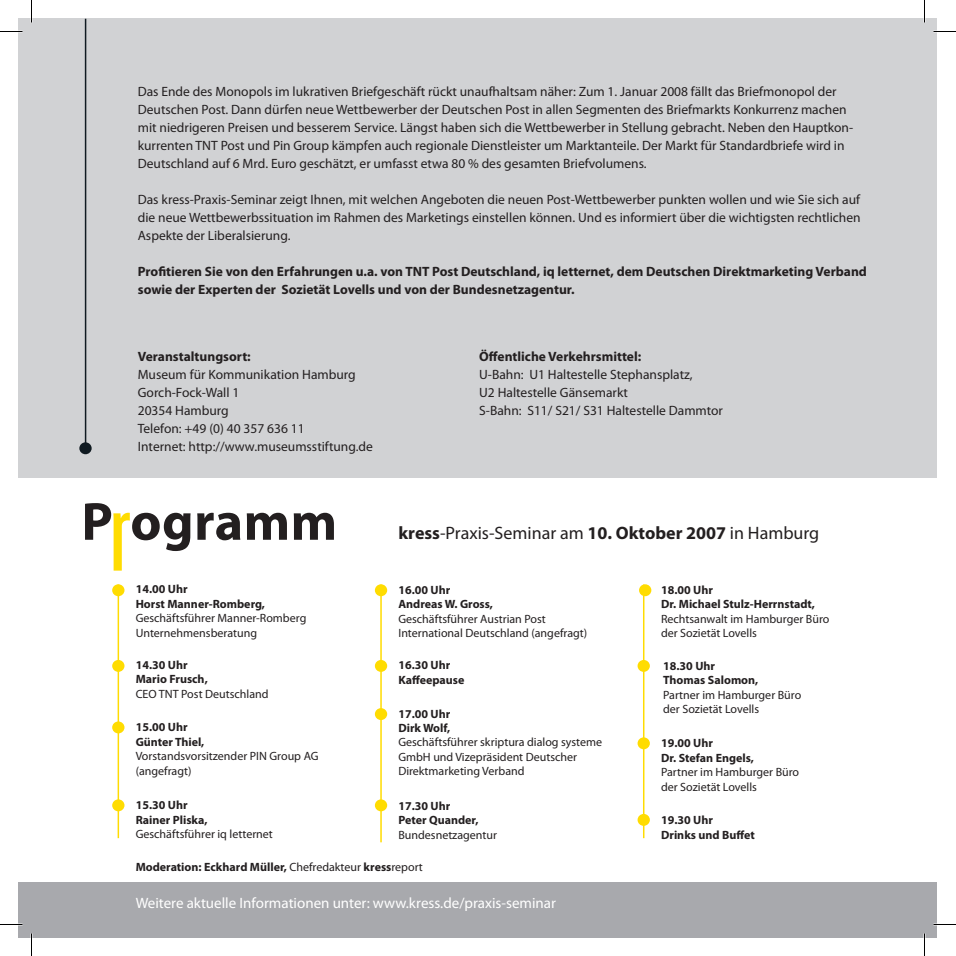
<style>
.page{position:relative;width:956px;height:956px;background:#fff}
.page>*{position:absolute;margin:0;border:0;box-sizing:border-box;transform-origin:0 0}
.t1{font:700 54px "Myriad Pro";letter-spacing:.01em;color:#231f20}
.t2{font:18px "Myriad Pro";color:#231f20}
.t3{font:15px "Myriad Pro";color:#fff}
.t4{font:13.5px/18px "Myriad Pro";color:#231f20}
.t5{font:700 13.5px/18px "Myriad Pro";color:#231f20}
.t6{font:12px/14.4px "Myriad Pro";color:#231f20}
.t7{font:700 12px/14.4px "Myriad Pro";color:#231f20}
.s1{font-weight:700}
.s2{font-weight:400}
</style>
<div class="page">
<div style="left:19px;top:19px;width:918px;height:459px;background:#d1d2d4"></div>
<div style="left:19px;top:882px;width:918px;height:55px;background:#a8a9ad"></div>
<hr style="left:118px;top:585px;width:1px;height:253px;background:#ffdc01">
<div style="left:112px;top:584px;width:12px;height:12px;background:#ffdc01;border-radius:50%"></div>
<div style="left:112px;top:660px;width:12px;height:12px;background:#ffdc01;border-radius:50%"></div>
<hr style="left:380px;top:585px;width:2px;height:257px;background:#ffdc01">
<div style="left:375px;top:660px;width:12px;height:12px;background:#ffdc01;border-radius:50%"></div>
<div style="left:639px;top:584px;width:12px;height:12px;background:#ffdc01;border-radius:50%"></div>
<hr style="left:643px;top:585px;width:1px;height:253px;background:#ffdc01">
<div style="left:638px;top:737px;width:12px;height:12px;background:#ffdc01;border-radius:50%"></div>
<div style="left:638px;top:814px;width:12px;height:12px;background:#ffdc01;border-radius:50%"></div>
<hr style="left:85px;top:19px;width:1px;height:428px;background:#101a21">
<div style="left:79px;top:442px;width:13px;height:12px;background:#101a21;border-radius:50%"></div>
<div style="left:112px;top:721px;width:12px;height:12px;background:#ffdc01;border-radius:50%"></div>
<div style="left:375px;top:584px;width:12px;height:12px;background:#ffdc01;border-radius:50%"></div>
<div style="left:375px;top:708px;width:12px;height:12px;background:#ffdc01;border-radius:50%"></div>
<div style="left:638px;top:660px;width:12px;height:12px;background:#ffdc01;border-radius:50%"></div>
<svg style="left:113px;top:513px;width:17px;height:58px"></svg>
<div style="left:112px;top:799px;width:12px;height:12px;background:#ffdc01;border-radius:50%"></div>
<div style="left:375px;top:799px;width:12px;height:12px;background:#ffdc01;border-radius:50%"></div>
<hr style="left:0;top:923px;width:22px;height:2px;background:#fff">
<hr style="left:933px;top:923px;width:23px;height:2px;background:#fff">
<hr style="left:923px;top:0;width:2px;height:22px;background:#fff">
<hr style="left:923px;top:933px;width:2px;height:23px;background:#fff">
<svg style="left:0;top:31px;width:22px;height:1px"></svg>
<svg style="left:933px;top:31px;width:23px;height:1px"></svg>
<svg style="left:0;top:924px;width:22px;height:1px"></svg>
<svg style="left:933px;top:924px;width:23px;height:1px"></svg>
<svg style="left:31px;top:0;width:1px;height:22px"></svg>
<svg style="left:31px;top:933px;width:1px;height:23px"></svg>
<svg style="left:924px;top:0;width:1px;height:22px"></svg>
<svg style="left:924px;top:933px;width:1px;height:23px"></svg>
<p class="t4" style="left:138px;top:82px;width:717px">Das Ende des Monopols im lukrativen Briefgeschäft rückt unaufhaltsam näher: Zum 1. Januar 2008 fällt das Briefmonopol der Deutschen Post. Dann dürfen neue Wettbewerber der Deutschen Post in allen Segmenten des Briefmarkts Konkurrenz machen mit niedrigeren Preisen und besserem Service. Längst haben sich die Wettbewerber in Stellung gebracht. Neben den Hauptkon&shy;kurrenten TNT Post und Pin Group kämpfen auch regionale Dienstleister um Marktanteile. Der Markt für Standardbriefe wird in Deutschland auf 6 Mrd. Euro geschätzt, er umfasst etwa 80 % des gesamten Briefvolumens.</p>
<p class="t4" style="left:138px;top:190px;width:724px;text-align:justify">Das kress-Praxis-Seminar zeigt Ihnen, mit welchen Angeboten die neuen Post-Wettbewerber punkten wollen und wie Sie sich auf die neue Wettbewerbssituation im Rahmen des Marketings einstellen können. Und es informiert über die wichtigsten rechtlichen Aspekte der Liberalsierung.</p>
<p class="t5" style="left:138px;top:262px;width:731px">Profitieren Sie von den Erfahrungen u.a. von TNT Post Deutschland, iq letternet, dem Deutschen Direktmarketing Verband sowie der Experten der Sozietät Lovells und von der Bundesnetzagentur.</p>
<p class="t5" style="left:138px;top:347px;width:114px">Veranstaltungsort:</p>
<p class="t4" style="left:138px;top:365px;width:237px">Museum für Kommunikation Hamburg<br>Gorch-Fock-Wall 1<br>20354 Hamburg<br>Telefon: +49 (0) 40 357 636 11<br>Internet: http://www.museumsstiftung.de</p>
<h1 class="t1" style="left:81px;top:491px;width:257px">P ogramm</h1>
<p class="t7" style="left:136px;top:582px;width:131px">14.00 Uhr<br>Horst Manner-Romberg,</p>
<p class="t6" style="left:136px;top:611px;width:172px">Geschäftsführer Manner-Romberg<br>Unternehmensberatung</p>
<p class="t7" style="left:136px;top:658px;width:74px">14.30 Uhr<br>Mario Frusch,</p>
<p class="t6" style="left:136px;top:687px;width:134px">CEO TNT Post Deutschland</p>
<p class="t7" style="left:136px;top:720px;width:70px">15.00 Uhr<br>Günter Thiel,</p>
<p class="t6" style="left:136px;top:749px;width:184px">Vorstandsvorsitzender PIN Group AG (angefragt)</p>
<p class="t7" style="left:136px;top:798px;width:73px">15.30 Uhr<br>Rainer Pliska,</p>
<p class="t6" style="left:136px;top:827px;width:139px">Geschäftsführer iq letternet</p>
<p class="t5" style="left:479px;top:347px;width:164px">Öffentliche Verkehrsmittel:</p>
<p class="t4" style="left:479px;top:365px;width:245px">U-Bahn: U1 Haltestelle Stephansplatz,<br>U2 Haltestelle Gänsemarkt<br>S-Bahn: S11/ S21/ S31 Haltestelle Dammtor</p>
<h2 class="t2" style="left:398px;top:523px;width:422px"><span class="s1">kress</span>-Praxis-Seminar am <span class="s1">10. Oktober 2007</span> in Hamburg</h2>
<p class="t7" style="left:398px;top:583px;width:96px">16.00 Uhr<br>Andreas W. Gross,</p>
<p class="t6" style="left:398px;top:612px;width:190px">Geschäftsführer Austrian Post<br>International Deutschland (angefragt)</p>
<p class="t7" style="left:398px;top:658px;width:68px">16.30 Uhr<br>Kaffeepause</p>
<p class="t7" style="left:398px;top:707px;width:53px">17.00 Uhr<br>Dirk Wolf,</p>
<p class="t6" style="left:398px;top:735px;width:205px">Geschäftsführer skriptura dialog systeme<br>GmbH und Vizepräsident Deutscher<br>Direktmarketing Verband</p>
<p class="t7" style="left:398px;top:799px;width:82px">17.30 Uhr<br>Peter Quander,</p>
<p class="t6" style="left:398px;top:827px;width:100px">Bundesnetzagentur</p>
<p class="t7" style="left:661px;top:583px;width:155px">18.00 Uhr<br>Dr. Michael Stulz-Herrnstadt,</p>
<p class="t6" style="left:661px;top:612px;width:170px">Rechtsanwalt im Hamburger Büro der Sozietät Lovells</p>
<p class="t7" style="left:663px;top:659px;width:97px">18.30 Uhr<br>Thomas Salomon,</p>
<p class="t6" style="left:663px;top:688px;width:140px">Partner im Hamburger Büro der Sozietät Lovells</p>
<p class="t7" style="left:661px;top:736px;width:95px">19.00 Uhr<br>Dr. Stefan Engels,</p>
<p class="t6" style="left:661px;top:765px;width:140px">Partner im Hamburger Büro der Sozietät Lovells</p>
<p class="t7" style="left:661px;top:813px;width:95px">19.30 Uhr<br>Drinks und Buffet</p>
<p class="t7" style="left:136px;top:860px;width:289px">Moderation: Eckhard Müller, <span class="s2">Chefredakteur</span> kress<span class="s2">report</span></p>
<p class="t3" style="left:136px;top:895px;width:422px">Weitere aktuelle Informationen unter: www.kress.de/praxis-seminar</p>
</div>
